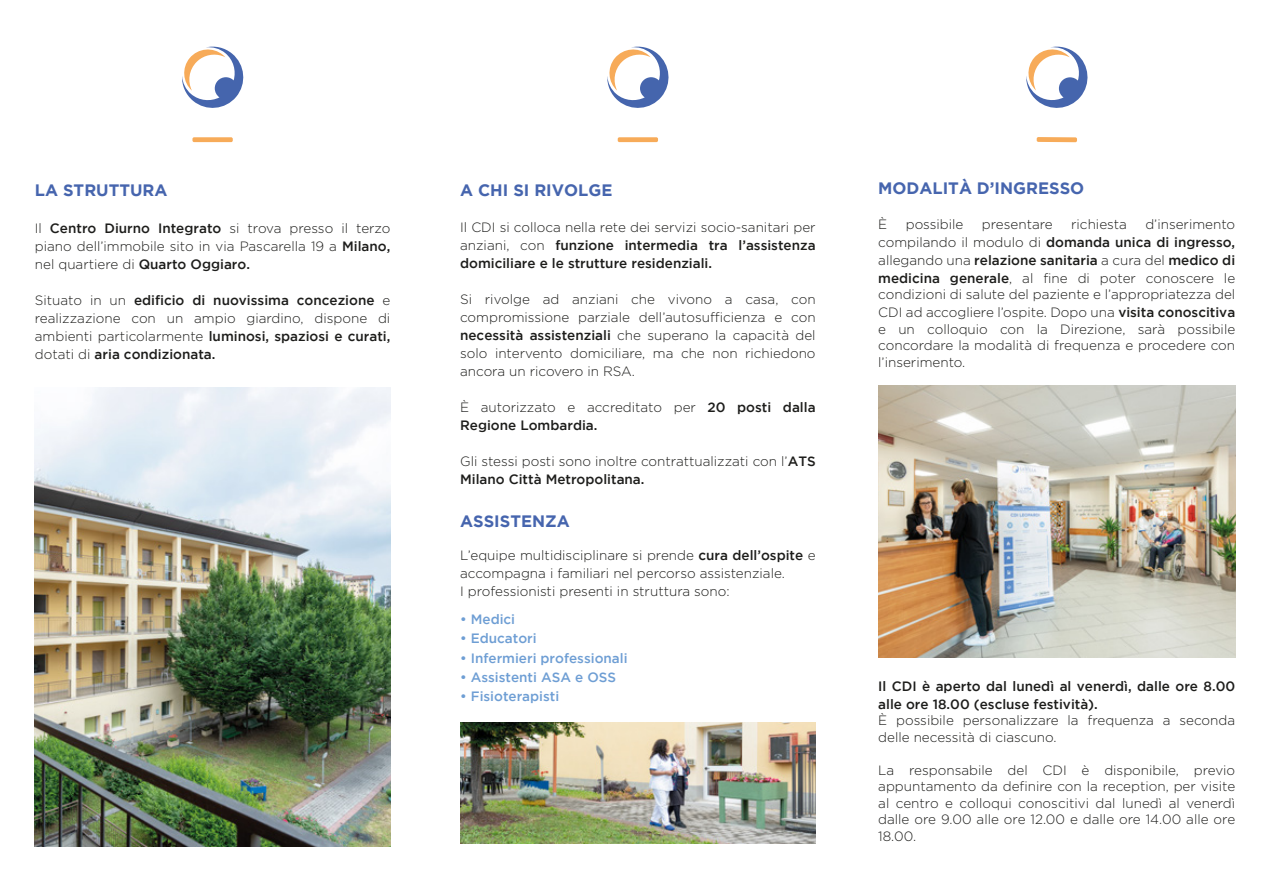
<style>
.page{position:relative;width:1263px;height:893px;background:#fff}
.page>*{position:absolute;margin:0;border:0;box-sizing:border-box;transform-origin:0 0}
.t1{font:700 16.5px "Gotham";color:#4665ae}
.t2{font:300 13.5px/18px "Gotham";color:#1d1d1b;text-align:justify}
.t3{font:500 13.5px/18px "Gotham";color:#1d1d1b}
.t4{font:500 13.5px "Gotham";color:#6e9ed4}
.s1{font-weight:500}
.s2{font-weight:300}
</style>
<div class="page">
<svg style="left:182px;top:46px;width:62px;height:62px"></svg>
<svg style="left:607px;top:46px;width:62px;height:62px"></svg>
<svg style="left:1026px;top:46px;width:62px;height:62px"></svg>
<div style="left:192px;top:137px;width:41px;height:5px;background:#f7ab59;border-radius:2px"></div>
<div style="left:618px;top:137px;width:40px;height:5px;background:#f7ab59;border-radius:2px"></div>
<div style="left:1037px;top:137px;width:40px;height:5px;background:#f7ab59;border-radius:2px"></div>
<img style="left:878px;top:385px;width:357px;height:272px">
<img style="left:35px;top:387px;width:355px;height:459px">
<img style="left:460px;top:722px;width:356px;height:122px">
<p class="t1" style="left:35px;top:181px;width:134px">LA STRUTTURA</p>
<p class="t2" style="left:35px;top:219px;width:357px">Il <span class="s1">Centro Diurno Integrato</span> si trova presso il terzo piano dell’immobile sito in via Pascarella 19 a <span class="s1">Milano, </span>nel quartiere di <span class="s1">Quarto Oggiaro.</span></p>
<p class="t2" style="left:35px;top:291px;width:357px">Situato in un <span class="s1">edificio di nuovissima concezione</span> e realizzazione con un ampio giardino, dispone di ambienti particolarmente <span class="s1">luminosi, spaziosi e curati, </span>dotati di <span class="s1">aria condizionata.</span></p>
<p class="t1" style="left:460px;top:181px;width:154px">A CHI SI RIVOLGE</p>
<p class="t3" style="left:460px;top:218px;width:357px;text-align:justify"><span class="s2">Il CDI si colloca nella rete dei servizi socio-sanitari per anziani, con</span> funzione intermedia tra l’assistenza domiciliare e le strutture residenziali.</p>
<p class="t2" style="left:460px;top:290px;width:357px">Si rivolge ad anziani che vivono a casa, con compromissione parziale dell’autosufficienza e con <span class="s1">necessità assistenziali</span> che superano la capacità del solo intervento domiciliare, ma che non richiedono ancora un ricovero in RSA.</p>
<p class="t3" style="left:460px;top:398px;width:357px"><span class="s2">È autorizzato e accreditato per</span> 20 posti dalla<br>Regione Lombardia.</p>
<p class="t2" style="left:460px;top:452px;width:357px">Gli stessi posti sono inoltre contrattualizzati con l’<span class="s1">ATS<br>Milano Città Metropolitana.</span></p>
<p class="t1" style="left:460px;top:512px;width:111px">ASSISTENZA</p>
<p class="t2" style="left:460px;top:546px;width:357px;text-align:left">L’equipe multidisciplinare si prende <span class="s1">cura dell’ospite</span> e accompagna i familiari nel percorso assistenziale.<br>I professionisti presenti in struttura sono:</p>
<p class="t4" style="left:460px;top:612px;width:57px">• Medici</p>
<p class="t4" style="left:460px;top:631px;width:78px">• Educatori</p>
<p class="t4" style="left:460px;top:650px;width:169px">• Infermieri professionali</p>
<p class="t4" style="left:460px;top:669px;width:157px">• Assistenti ASA e OSS</p>
<p class="t4" style="left:460px;top:688px;width:101px">• Fisioterapisti</p>
<p class="t1" style="left:878px;top:179px;width:207px">MODALITÀ D’INGRESSO</p>
<p class="t2" style="left:878px;top:215px;width:11px">È</p>
<p class="t2" style="left:906px;top:215px;width:59px">possibile</p>
<p class="t2" style="left:982px;top:215px;width:72px">presentare</p>
<p class="t2" style="left:1071px;top:215px;width:57px">richiesta</p>
<p class="t2" style="left:878px;top:215px;width:358px;text-indent:267px">d’inserimento compilando il modulo di <span class="s1">domanda unica di ingresso, </span>allegando una <span class="s1">relazione sanitaria</span> a cura del <span class="s1">medico di medicina generale</span>, al fine di poter conoscere le</p>
<p class="t2" style="left:878px;top:285px;width:358px">condizioni di salute del paziente e l’appropriatezza del<br>CDI ad accogliere l’ospite. Dopo una <span class="s1">visita conoscitiva</span></p>
<p class="t2" style="left:878px;top:321px;width:358px;line-height:16.5px">e un colloquio con la Direzione, sarà possibile concordare la modalità di frequenza e procedere con l’inserimento.</p>
<p class="t3" style="left:878px;top:677px;width:358px">Il CDI è aperto dal lunedì al venerdì, dalle ore 8.00 alle ore 18.00 (escluse festività).</p>
<p class="t2" style="left:878px;top:712px;width:358px;line-height:16.5px">È possibile personalizzare la frequenza a seconda delle necessità di ciascuno.</p>
<p class="t2" style="left:878px;top:762px;width:358px;line-height:16.5px">La responsabile del CDI è disponibile, previo appuntamento da definire con la reception, per visite al centro e colloqui conoscitivi dal lunedì al venerdì dalle ore 9.00 alle ore 12.00 e dalle ore 14.00 alle ore 18.00.</p>
</div>
